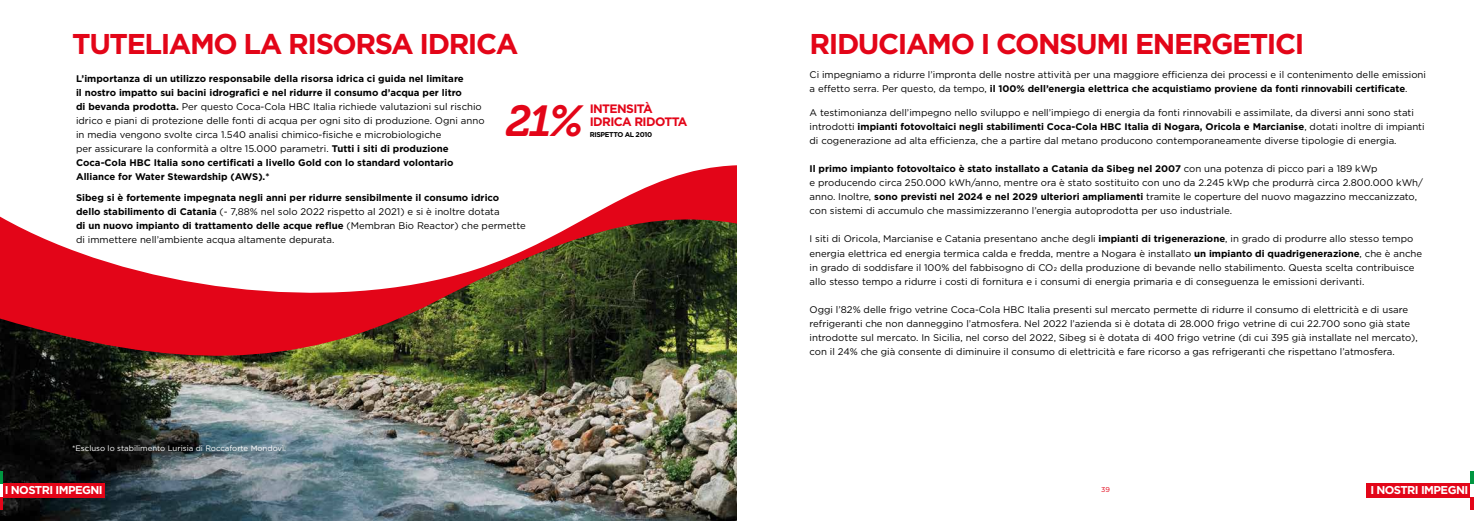
<style>
.page{position:relative;width:1474px;height:521px;background:#fff}
.page>*{position:absolute;margin:0;border:0;box-sizing:border-box;transform-origin:0 0}
.t1{font:italic 43.23px "Museo 700";color:#e30518}
.t2{font:700 28.61px "Gotham";letter-spacing:-.05em;color:#e30518}
.t3{font:700 12.25px/13.4px "Gotham";letter-spacing:-.05em;color:#e30518}
.t4{font:700 11.38px "Gotham";letter-spacing:-.05em;color:#fff}
.t5{font:9.62px/14px "Gotham";color:#000}
.t6{font:700 9.62px/14px "Gotham";color:#000}
.t7{font:7.88px "Gotham";color:#fff}
.t8{font:700 7px "Gotham";letter-spacing:-.05em;color:#000}
.t9{font:7px "Gotham";color:#e30518}
.s1{font-weight:400}
.s2{font-weight:700}
</style>
<div class="page">
<img style="left:0;top:371px;width:737px;height:150px">
<div style="left:1px;top:483px;width:104px;height:15px;background:#e30518"></div>
<svg style="left:0;top:471px;width:3px;height:39px"></svg>
<div style="left:1366px;top:483px;width:104px;height:15px;background:#e30518"></div>
<svg style="left:1470px;top:471px;width:3px;height:39px"></svg>
<svg style="left:0;top:165px;width:737px;height:206px"></svg>
<h2 class="t2" style="left:72px;top:25px;width:447px">TUTELIAMO LA RISORSA IDRICA</h2>
<p class="t6" style="left:76px;top:71px;width:410px">L’importanza di un utilizzo responsabile della risorsa idrica ci guida nel limitare<br>il nostro impatto sui bacini idrografici e nel ridurre il consumo d’acqua per litro<br>di bevanda prodotta. <span class="s1">Per questo Coca-Cola HBC Italia richiede valutazioni sul rischio idrico e piani di protezione delle fonti di acqua per ogni sito di produzione. Ogni anno in media vengono svolte circa 1.540 analisi chimico-fisiche e microbiologiche<br>per assicurare la conformità a oltre 15.000 parametri.</span> Tutti i siti di produzione Coca-Cola HBC Italia sono certificati a livello Gold con lo standard volontario Alliance for Water Stewardship (AWS).*</p>
<p class="t6" style="left:76px;top:191px;width:451px">Sibeg si è fortemente impegnata negli anni per ridurre sensibilmente il consumo idrico dello stabilimento di Catania <span class="s1">(- 7,88% nel solo 2022 rispetto al 2021) e si è inoltre dotata<br></span>di un nuovo impianto di trattamento delle acque reflue <span class="s1">(Membran Bio Reactor) che permette di immettere nell’ambiente acqua altamente depurata.</span></p>
<p class="t3" style="left:589px;top:102px;width:99px">INTENSITÀ<br>IDRICA RIDOTTA</p>
<h1 class="t1" style="left:506px;top:97px;width:79px">21%</h1>
<p class="t8" style="left:589px;top:130px;width:64px">RISPETTO AL 2010</p>
<p class="t7" style="left:72px;top:443px;width:215px">*Escluso lo stabilimento Lurisia di Roccaforte Mondovì.</p>
<h2 class="t2" style="left:809px;top:25px;width:496px">RIDUCIAMO I CONSUMI ENERGETICI</h2>
<p class="t5" style="left:809px;top:67px;width:618px">Ci impegniamo a ridurre l’impronta delle nostre attività per una maggiore efficienza dei processi e il contenimento delle emissioni a effetto serra. Per questo, da tempo, <span class="s2">il 100% dell’energia elettrica che acquistiamo proviene da fonti rinnovabili certificate</span>.</p>
<p class="t5" style="left:809px;top:106px;width:616px">A testimonianza dell’impegno nello sviluppo e nell’impiego di energia da fonti rinnovabili e assimilate, da diversi anni sono stati introdotti <span class="s2">impianti fotovoltaici negli stabilimenti Coca-Cola HBC Italia di Nogara, Oricola e Marcianise</span>, dotati inoltre di impianti di cogenerazione ad alta efficienza, che a partire dal metano producono contemporaneamente diverse tipologie di energia.</p>
<p class="t5" style="left:809px;top:162px;width:615px"><span class="s2">Il primo impianto fotovoltaico è stato installato a Catania da Sibeg nel 2007</span> con una potenza di picco pari a 189 kWp<br>e producendo circa 250.000 kWh/anno, mentre ora è stato sostituito con uno da 2.245 kWp che produrrà circa 2.800.000 kWh/ anno. Inoltre, <span class="s2">sono previsti nel 2024 e nel 2029 ulteriori ampliamenti</span> tramite le coperture del nuovo magazzino meccanizzato, con sistemi di accumulo che massimizzeranno l’energia autoprodotta per uso industriale.</p>
<p class="t5" style="left:809px;top:232px;width:614px">I siti di Oricola, Marcianise e Catania presentano anche degli <span class="s2">impianti di trigenerazione</span>, in grado di produrre allo stesso tempo energia elettrica ed energia termica calda e fredda, mentre a Nogara è installato <span class="s2">un impianto di quadrigenerazione</span>, che è anche in grado di soddisfare il 100% del fabbisogno di CO2 della produzione di bevande nello stabilimento. Questa scelta contribuisce allo stesso tempo a ridurre i costi di fornitura e i consumi di energia primaria e di conseguenza le emissioni derivanti.</p>
<p class="t5" style="left:809px;top:302px;width:609px">Oggi l’82% delle frigo vetrine Coca-Cola HBC Italia presenti sul mercato permette di ridurre il consumo di elettricità e di usare refrigeranti che non danneggino l’atmosfera. Nel 2022 l’azienda si è dotata di 28.000 frigo vetrine di cui 22.700 sono già state introdotte sul mercato. In Sicilia, nel corso del 2022, Sibeg si è dotata di 400 frigo vetrine (di cui 395 già installate nel mercato), con il 24% che già consente di diminuire il consumo di elettricità e fare ricorso a gas refrigeranti che rispettano l’atmosfera.</p>
<p class="t4" style="left:5px;top:483px;width:99px">I NOSTRI IMPEGNI</p>
<p class="t4" style="left:1370px;top:483px;width:99px">I NOSTRI IMPEGNI</p>
<p class="t9" style="left:1101px;top:485px;width:10px">39</p>
</div>
